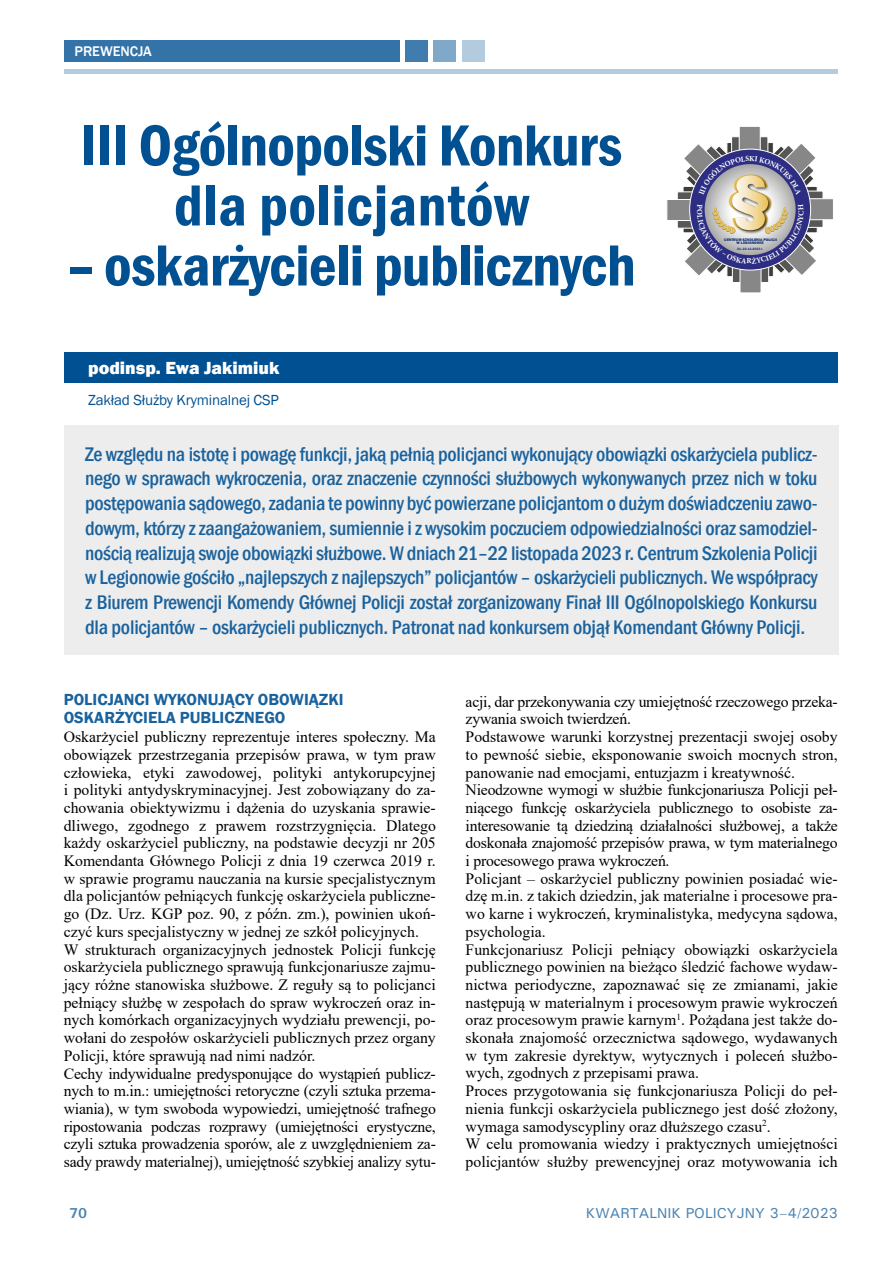
<style>
.page{position:relative;width:893px;height:1263px;background:#fff}
.page>*{position:absolute;margin:0;border:0;box-sizing:border-box;transform-origin:0 0}
.t1{font:600 condensed 60px/60px "Franklin Gothic";letter-spacing:-.01em;color:#005092;text-align:center}
.t2{font:500 condensed 20.25px/24.8px "Franklin Gothic";letter-spacing:-.01em;color:#1a629d;text-align:justify}
.t3{font:800 18px "Franklin Gothic";color:#fff}
.t4{font:600 16.5px/18px "Franklin Gothic";color:#1a629d}
.t5{font:15.75px/17.7px "Times New Roman";color:#000}
.t6{font:15px "Franklin Gothic";letter-spacing:-.01em;color:#005092}
.t7{font:500 14.4px "Univers";color:#4d85b2}
.t8{font:500 14.4px "Franklin Gothic";color:#fff}
.t9{font:700 14.4px "Univers";color:#4d85b2}
.t10{font:800 3.75px/3.8px "Franklin Gothic";color:#123273;text-align:center}
.t11{font:600 3.3px "Franklin Gothic";color:#123273}
</style>
<div class="page">
<hr style="left:64px;top:70px;width:774px;height:4px;background:#b3cbde">
<div style="left:64px;top:41px;width:336px;height:21px;background:#3373a8"></div>
<div style="left:405px;top:41px;width:23px;height:21px;background:#407cad"></div>
<div style="left:433px;top:41px;width:23px;height:21px;background:#80a8c8"></div>
<div style="left:462px;top:41px;width:23px;height:21px;background:#b3cbde"></div>
<div style="left:64px;top:353px;width:774px;height:30px;background:#005092"></div>
<div style="left:64px;top:425px;width:775px;height:230px;background:#ededed"></div>
<svg style="left:667px;top:126px;width:166px;height:167px"></svg>
<p class="t8" style="left:74px;top:43px;width:79px">PREWENCJA</p>
<h1 class="t1" style="left:81px;top:115px;width:543px">III Ogólnopolski Konkurs dla policjantów</h1>
<h1 class="t1" style="left:67px;top:235px;width:570px">– oskarżycieli publicznych</h1>
<p class="t3" style="left:88px;top:356px;width:193px">podinsp. Ewa Jakimiuk</p>
<p class="t6" style="left:88px;top:391px;width:192px">Zakład Służby Kryminalnej CSP</p>
<p class="t10" style="left:724px;top:237px;width:54px">CENTRUM SZKOLENIA POLICJI<br>W LEGIONOWIE</p>
<p class="t11" style="left:737px;top:247px;width:27px">21–22.11.2023 r.</p>
<p class="t2" style="left:85px;top:441px;width:734px">Ze względu na istotę i powagę funkcji, jaką pełnią policjanci wykonujący obowiązki oskarżyciela publicz&shy;nego w sprawach wykroczenia, oraz znaczenie czynności służbowych wykonywanych przez nich w toku postępowania sądowego, zadania te powinny być powierzane policjantom o dużym doświadczeniu zawo&shy;dowym, którzy z zaangażowaniem, sumiennie i z wysokim poczuciem odpowiedzialności oraz samodziel&shy;nością realizują swoje obowiązki służbowe. W dniach 21–22 listopada 2023 r. Centrum Szkolenia Policji w Legionowie gościło „najlepszych z najlepszych” policjantów – oskarżycieli publicznych. We współpracy z Biurem Prewencji Komendy Głównej Policji został zorganizowany Finał III Ogólnopolskiego Konkursu dla policjantów – oskarżycieli publicznych. Patronat nad konkursem objął Komendant Główny Policji.</p>
<p class="t4" style="left:64px;top:690px;width:281px">POLICJANCI WYKONUJĄCY OBOWIĄZKI<br>OSKARŻYCIELA PUBLICZNEGO</p>
<p class="t5" style="left:64px;top:727px;width:374px">Oskarżyciel publiczny reprezentuje interes społeczny. Ma obowiązek przestrzegania przepisów prawa, w tym praw człowieka, etyki zawodowej, polityki antykorupcyjnej i polityki antydyskryminacyjnej. Jest zobowiązany do za&shy;chowania obiektywizmu i dążenia do uzyskania sprawie&shy;dliwego, zgodnego z prawem rozstrzygnięcia. Dlatego każdy oskarżyciel publiczny, na podstawie decyzji nr 205<br>Komendanta Głównego Policji z dnia 19 czerwca 2019 r. w sprawie programu nauczania na kursie specjalistycznym dla policjantów pełniących funkcję oskarżyciela publiczne&shy;go (Dz. Urz. KGP poz. 90, z późn. zm.), powinien ukoń&shy;czyć kurs specjalistyczny w jednej ze szkół policyjnych.<br>W strukturach organizacyjnych jednostek Policji funkcję oskarżyciela publicznego sprawują funkcjonariusze zajmu&shy;jący różne stanowiska służbowe. Z reguły są to policjanci pełniący służbę w zespołach do spraw wykroczeń oraz in&shy;nych komórkach organizacyjnych wydziału prewencji, po&shy;wołani do zespołów oskarżycieli publicznych przez organy Policji, które sprawują nad nimi nadzór.<br>Cechy indywidualne predysponujące do wystąpień publicz&shy;nych to m.in.: umiejętności retoryczne (czyli sztuka przema&shy;wiania), w tym swoboda wypowiedzi, umiejętność trafnego ripostowania podczas rozprawy (umiejętności erystyczne, czyli sztuka prowadzenia sporów, ale z uwzględnieniem za&shy;sady prawdy materialnej), umiejętność szybkiej analizy sytu-</p>
<p class="t5" style="left:466px;top:692px;width:374px">acji, dar przekonywania czy umiejętność rzeczowego przeka&shy;zywania swoich twierdzeń.<br>Podstawowe warunki korzystnej prezentacji swojej osoby to pewność siebie, eksponowanie swoich mocnych stron, panowanie nad emocjami, entuzjazm i kreatywność.<br>Nieodzowne wymogi w służbie funkcjonariusza Policji peł&shy;niącego funkcję oskarżyciela publicznego to osobiste za&shy;interesowanie tą dziedziną działalności służbowej, a także doskonała znajomość przepisów prawa, w tym materialnego i procesowego prawa wykroczeń.<br>Policjant – oskarżyciel publiczny powinien posiadać wie&shy;dzę m.in. z takich dziedzin, jak materialne i procesowe pra&shy;wo karne i wykroczeń, kryminalistyka, medycyna sądowa, psychologia.<br>Funkcjonariusz Policji pełniący obowiązki oskarżyciela publicznego powinien na bieżąco śledzić fachowe wydaw&shy;nictwa periodyczne, zapoznawać się ze zmianami, jakie następują w materialnym i procesowym prawie wykroczeń oraz procesowym prawie karnym<sup>1</sup>. Pożądana jest także do&shy;skonała znajomość orzecznictwa sądowego, wydawanych w tym zakresie dyrektyw, wytycznych i poleceń służbo&shy;wych, zgodnych z przepisami prawa.<br>Proces przygotowania się funkcjonariusza Policji do peł&shy;nienia funkcji oskarżyciela publicznego jest dość złożony, wymaga samodyscypliny oraz dłuższego czasu<sup>2</sup>.<br>W celu promowania wiedzy i praktycznych umiejętności policjantów służby prewencyjnej oraz motywowania ich</p>
<p class="t9" style="left:69px;top:1204px;width:20px">70</p>
<p class="t7" style="left:586px;top:1204px;width:253px">KWARTALNIK POLICYJNY 3–4/2023</p>
</div>
